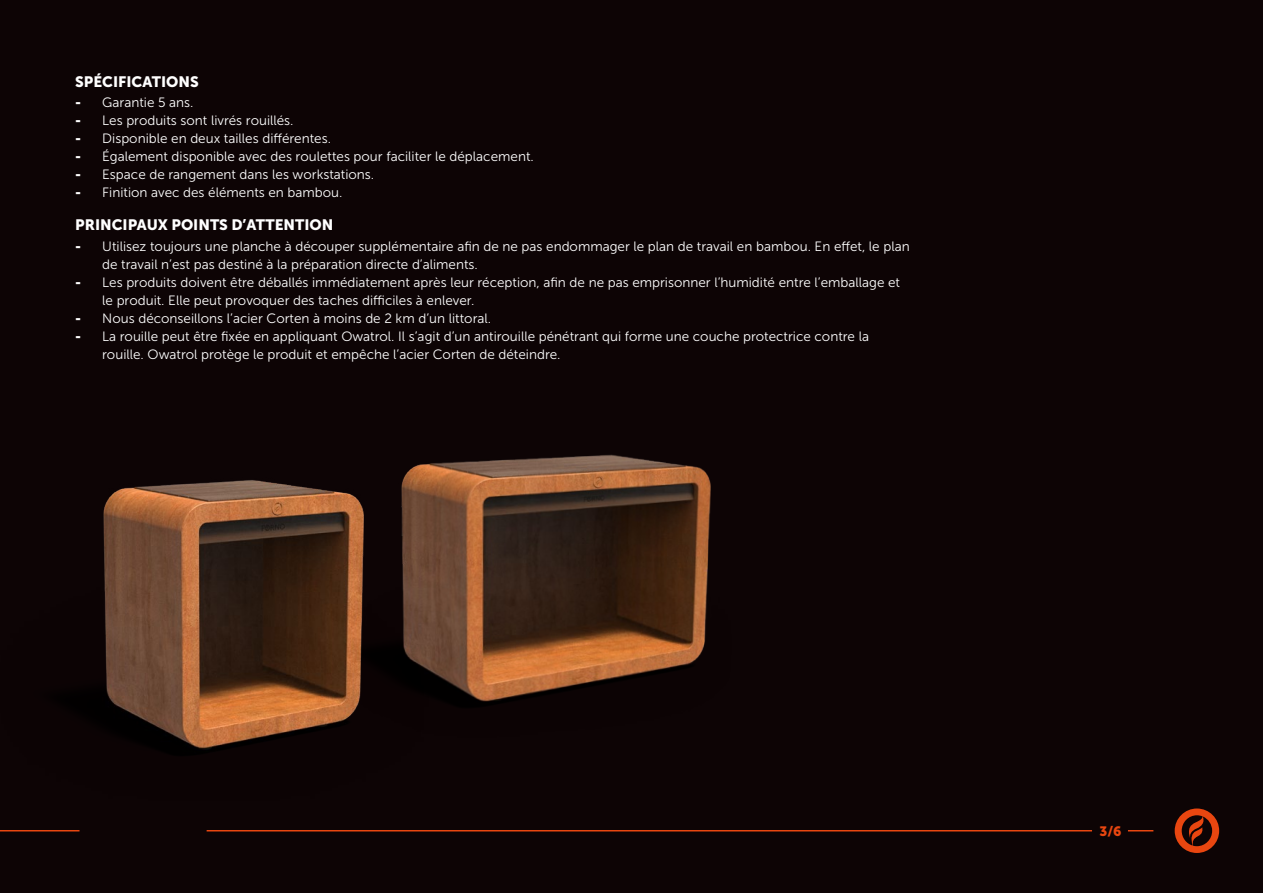
<style>
.page{position:relative;width:1263px;height:893px;background:#0d0405}
.page>*{position:absolute;margin:0;border:0;box-sizing:border-box;transform-origin:0 0}
.t1{font:15px "Museo Sans 900";color:#fff}
.t2{font:13.5px/18px "Museo Sans 300";color:#fff}
.t3{font:13.5px "Museo Sans 900";color:#e84610}
.s1{font-family:"Museo Sans 900"}
</style>
<div class="page">
<svg style="left:1128px;top:830px;width:25px;height:1px"></svg>
<hr style="left:0;top:830px;width:80px;height:1px;background:#e84610">
<hr style="left:207px;top:830px;width:885px;height:1px;background:#e84610">
<svg style="left:1175px;top:808px;width:44px;height:45px"></svg>
<img style="left:429px;top:454px;width:282px;height:253px">
<img style="left:65px;top:464px;width:364px;height:292px">
<p class="t1" style="left:75px;top:73px;width:125px">SPÉCIFICATIONS</p>
<p class="t2" style="left:75px;top:94px;width:120px"><span class="s1">-</span> Garantie 5 ans.</p>
<p class="t2" style="left:75px;top:112px;width:220px"><span class="s1">-</span> Les produits sont livrés rouillés.</p>
<p class="t2" style="left:75px;top:130px;width:257px"><span class="s1">-</span> Disponible en deux tailles différentes.</p>
<p class="t2" style="left:75px;top:148px;width:460px"><span class="s1">-</span> Également disponible avec des roulettes pour faciliter le déplacement.</p>
<p class="t2" style="left:75px;top:166px;width:300px"><span class="s1">-</span> Espace de rangement dans les workstations.</p>
<p class="t2" style="left:75px;top:184px;width:269px"><span class="s1">-</span> Finition avec des éléments en bambou.</p>
<p class="t1" style="left:75px;top:216px;width:260px">PRINCIPAUX POINTS D’ATTENTION</p>
<p class="t2" style="left:102px;top:237px;width:809px;text-indent:-27px"><span class="s1">-</span> Utilisez toujours une planche à découper supplémentaire afin de ne pas endommager le plan de travail en bambou. En effet, le plan de travail n’est pas destiné à la préparation directe d’aliments.</p>
<p class="t2" style="left:102px;top:273px;width:799px;text-indent:-27px"><span class="s1">-</span> Les produits doivent être déballés immédiatement après leur réception, afin de ne pas emprisonner l’humidité entre l’emballage et le produit. Elle peut provoquer des taches difficiles à enlever.</p>
<p class="t2" style="left:75px;top:309px;width:417px"><span class="s1">-</span> Nous déconseillons l’acier Corten à moins de 2 km d’un littoral.</p>
<p class="t2" style="left:102px;top:327px;width:768px;text-indent:-27px"><span class="s1">-</span> La rouille peut être fixée en appliquant Owatrol. Il s’agit d’un antirouille pénétrant qui forme une couche protectrice contre la rouille. Owatrol protège le produit et empêche l’acier Corten de déteindre.</p>
<p class="t3" style="left:1099px;top:823px;width:24px">3/6</p>
</div>
